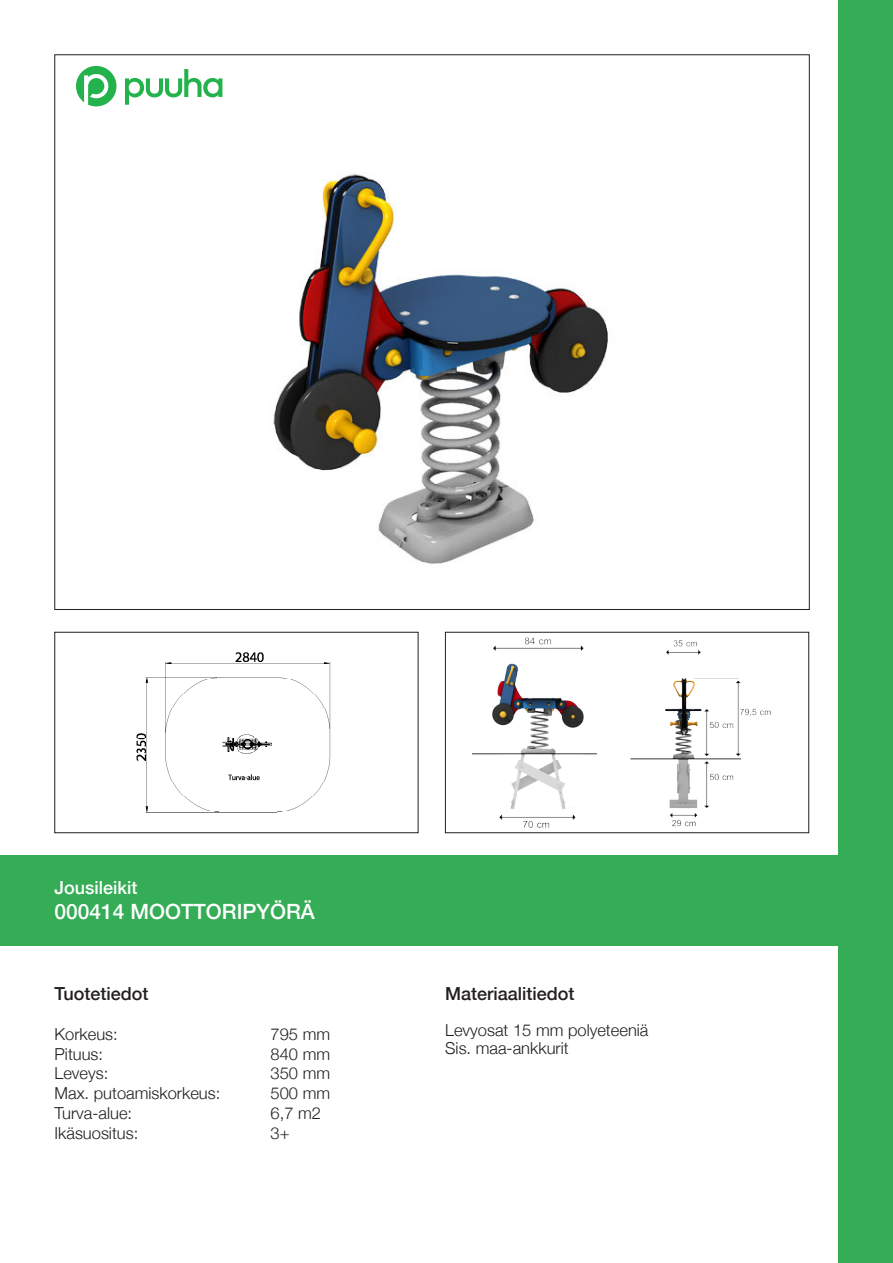
<style>
.page{position:relative;width:893px;height:1263px;background:#fff}
.page>*{position:absolute;margin:0;border:0;box-sizing:border-box;transform-origin:0 0}
.t1{font:500 21px "Helvetica Neue";color:#fff}
.t2{font:500 18px "Helvetica Neue";color:#231f20}
.t3{font:500 18px "Helvetica Neue";color:#fff}
.tuotetiedot{font:300 16.5px "Helvetica Neue";color:#231f20}
</style>
<div class="page">
<div style="left:55px;top:632px;width:363px;height:201px;border:1px solid #231f20"></div>
<div style="left:839px;top:0;width:54px;height:1263px;background:#35ad56"></div>
<div style="left:0;top:855px;width:893px;height:91px;background:#35ad56"></div>
<img style="left:273px;top:172px;width:335px;height:392px">
<img style="left:136px;top:652px;width:194px;height:161px">
<img style="left:472px;top:632px;width:124px;height:202px">
<img style="left:622px;top:640px;width:152px;height:194px">
<svg style="left:76px;top:66px;width:40px;height:40px"></svg>
<svg style="left:125px;top:69px;width:97px;height:36px"></svg>
<p class="t3" style="left:55px;top:873px;width:85px">Jousileikit</p>
<p class="t1" style="left:55px;top:894px;width:262px">000414 MOOTTORIPYÖRÄ</p>
<p class="t2" style="left:55px;top:979px;width:96px">Tuotetiedot</p>
<p class="tuotetiedot" style="left:55px;top:1021px;width:65px">Korkeus:</p>
<p class="tuotetiedot" style="left:271px;top:1021px;width:61px">795 mm</p>
<p class="tuotetiedot" style="left:55px;top:1040px;width:50px">Pituus:</p>
<p class="tuotetiedot" style="left:271px;top:1040px;width:61px">840 mm</p>
<p class="tuotetiedot" style="left:55px;top:1060px;width:55px">Leveys:</p>
<p class="tuotetiedot" style="left:271px;top:1060px;width:61px">350 mm</p>
<p class="tuotetiedot" style="left:55px;top:1080px;width:167px">Max. putoamiskorkeus:</p>
<p class="tuotetiedot" style="left:271px;top:1080px;width:61px">500 mm</p>
<p class="tuotetiedot" style="left:55px;top:1100px;width:79px">Turva-alue:</p>
<p class="tuotetiedot" style="left:271px;top:1100px;width:52px">6,7 m2</p>
<p class="tuotetiedot" style="left:55px;top:1120px;width:85px">Ikäsuositus:</p>
<p class="tuotetiedot" style="left:271px;top:1120px;width:21px">3+</p>
<p class="t2" style="left:445px;top:979px;width:131px">Materiaalitiedot</p>
<p class="tuotetiedot" style="left:445px;top:1017px;width:205px">Levyosat 15 mm polyeteeniä</p>
<p class="tuotetiedot" style="left:445px;top:1035px;width:125px">Sis. maa-ankkurit</p>
</div>
